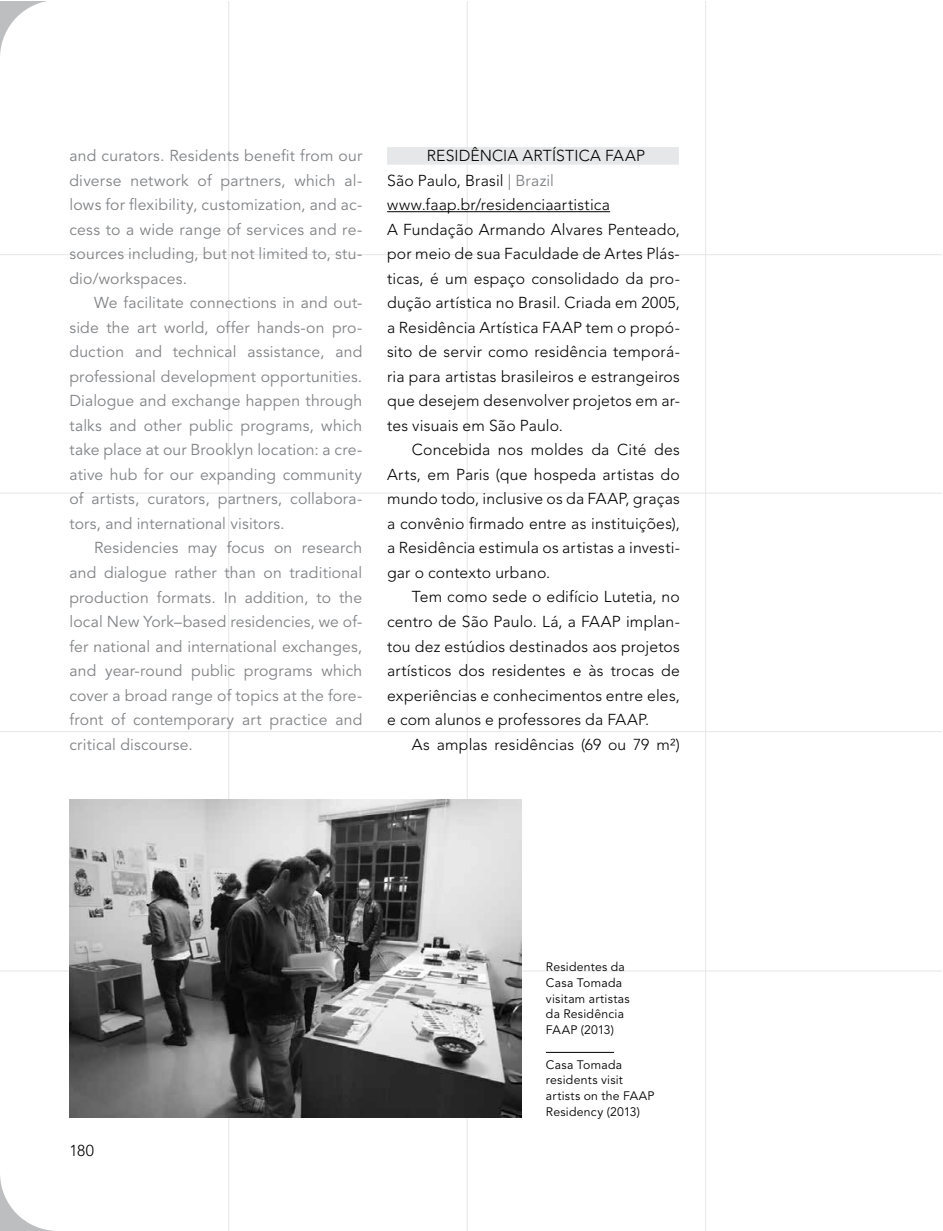
<style>
.page{position:relative;width:943px;height:1231px;background:#fff}
.page>*{position:absolute;margin:0;border:0;box-sizing:border-box;transform-origin:0 0}
.t1{font:15.75px/24.5px "Avenir LT Std";letter-spacing:.01em;color:#808285;text-align:justify}
.t2{font:300 15.75px/24.5px "Avenir LT Std";letter-spacing:.01em;color:#000;text-align:justify}
.t3{font:12.25px/15.8px "Avenir LT Std";letter-spacing:.02em;color:#000}
.s1{font-weight:400;color:#808285}
</style>
<div class="page">
<hr style="left:228px;top:2px;width:1px;height:1228px;background:#e6e6e6">
<hr style="left:467px;top:2px;width:1px;height:1228px;background:#e6e6e6">
<hr style="left:705px;top:2px;width:1px;height:1228px;background:#e6e6e6">
<hr style="left:0;top:731px;width:942px;height:1px;background:#e6e6e6">
<hr style="left:0;top:254px;width:942px;height:1px;background:#e6e6e6">
<hr style="left:0;top:492px;width:942px;height:1px;background:#e6e6e6">
<hr style="left:0;top:970px;width:942px;height:1px;background:#e6e6e6">
<div style="left:387px;top:147px;width:292px;height:17px;background:#e6e7e8"></div>
<hr style="left:387px;top:211px;width:223px;height:1px;background:#000">
<img style="left:69px;top:799px;width:452px;height:318px">
<hr style="left:546px;top:1051px;width:68px;height:1px;background:#000">
<svg style="left:0;top:1177px;width:47px;height:53px"></svg>
<svg style="left:0;top:2px;width:42px;height:52px"></svg>
<p class="t1" style="left:69px;top:144px;width:294px">and curators. Residents benefit from our diverse network of partners, which al&shy;lows for flexibility, customization, and ac&shy;cess to a wide range of services and re&shy;sources including, but not limited to, stu&shy;dio/workspaces.</p>
<p class="t1" style="left:69px;top:291px;width:294px;text-indent:25px">We facilitate connections in and out&shy;side the art world, offer hands-on pro&shy;duction and technical assistance, and professional development opportunities.<br>Dialogue and exchange happen through talks and other public programs, which take place at our Brooklyn location: a cre&shy;ative hub for our expanding community of artists, curators, partners, collabora&shy;tors, and international visitors.</p>
<p class="t1" style="left:69px;top:536px;width:294px;text-indent:25px">Residencies may focus on research and dialogue rather than on traditional production formats. In addition, to the local New York–based residencies, we of&shy;fer national and international exchanges, and year-round public programs which cover a broad range of topics at the fore&shy;front of contemporary art practice and critical discourse.</p>
<p class="t2" style="left:387px;top:143px;width:294px;text-align:left;text-indent:40px">RESIDÊNCIA ARTÍSTICA FAAP<br>São Paulo, Brasil <span class="s1">| Brazil </span>www.faap.br/residenciaartistica<br>A Fundação Armando Alvares Penteado, por meio de sua Faculdade de Artes Plás&shy;ticas, é um espaço consolidado da pro&shy;dução artística no Brasil. Criada em 2005, a Residência Artística FAAP tem o propó&shy;sito de servir como residência temporá&shy;ria para artistas brasileiros e estrangeiros que desejem desenvolver projetos em ar&shy;tes visuais em São Paulo.</p>
<p class="t2" style="left:387px;top:437px;width:294px;text-indent:25px">Concebida nos moldes da Cité des Arts, em Paris (que hospeda artistas do mundo todo, inclusive os da FAAP, graças a convênio firmado entre as instituições), a Residência estimula os artistas a investi&shy;gar o contexto urbano.</p>
<p class="t2" style="left:387px;top:585px;width:294px;text-indent:25px">Tem como sede o edifício Lutetia, no centro de São Paulo. Lá, a FAAP implan&shy;tou dez estúdios destinados aos projetos artísticos dos residentes e às trocas de experiências e conhecimentos entre eles, e com alunos e professores da FAAP.</p>
<p class="t2" style="left:412px;top:732px;width:269px">As amplas residências (69 ou 79 m²)</p>
<p class="t2" style="left:69px;top:1138px;width:26px">180</p>
<p class="t3" style="left:546px;top:959px;width:85px">Residentes da<br>Casa Tomada visitam artistas da Residência<br>FAAP (2013)</p>
<p class="t3" style="left:546px;top:1056px;width:110px">Casa Tomada residents visit artists on the FAAP<br>Residency (2013)</p>
</div>
